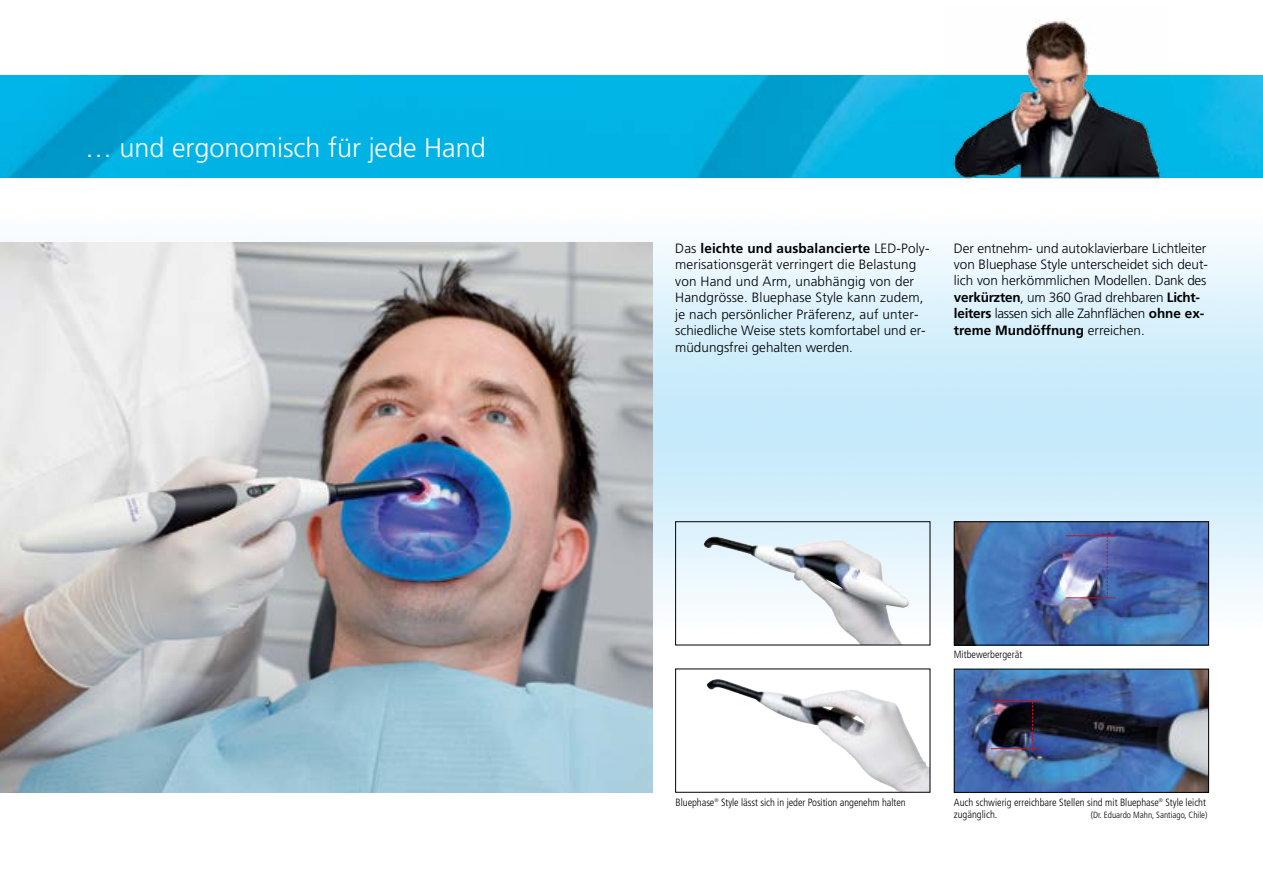
<style>
.page{position:relative;width:1263px;height:893px;background:#fff}
.page>*{position:absolute;margin:0;border:0;box-sizing:border-box;transform-origin:0 0}
.t1{font:300 27px "Frutiger";color:#fff}
.t2{font:300 13.5px/16.5px "Frutiger";color:#000}
.t3{font:300 condensed 10.5px/12.6px "Frutiger";color:#000}
.t4{font:300 condensed 9px "Frutiger";color:#000}
.s1{font-weight:700}
</style>
<div class="page">
<img style="left:0;top:75px;width:1263px;height:102px">
<img style="left:498px;top:240px;width:765px;height:406px">
<img style="left:0;top:242px;width:652px;height:550px">
<img style="left:704px;top:537px;width:207px;height:106px">
<div style="left:675px;top:521px;width:255px;height:124px;border:1px solid #000"></div>
<img style="left:707px;top:679px;width:221px;height:112px">
<div style="left:675px;top:669px;width:255px;height:124px;border:1px solid #000"></div>
<img style="left:942px;top:20px;width:228px;height:163px">
<img style="left:956px;top:523px;width:251px;height:120px">
<div style="left:954px;top:521px;width:255px;height:124px;border:1px solid #000"></div>
<hr style="left:1066px;top:535px;width:50px;height:1px;background:#c4161c">
<svg style="left:1107px;top:536px;width:1px;height:61px"></svg>
<hr style="left:1066px;top:597px;width:50px;height:1px;background:#c4161c">
<img style="left:956px;top:671px;width:251px;height:120px">
<div style="left:954px;top:669px;width:255px;height:124px;border:1px solid #000"></div>
<hr style="left:991px;top:701px;width:50px;height:1px;background:#c4161c">
<svg style="left:1032px;top:702px;width:1px;height:46px"></svg>
<hr style="left:991px;top:748px;width:50px;height:1px;background:#c4161c">
<h1 class="t1" style="left:85px;top:132px;width:402px">… und ergonomisch für jede Hand</h1>
<p class="t2" style="left:675px;top:240px;width:256px">Das <span class="s1">leichte und ausbalancierte</span> LED-Poly&shy;merisationsgerät verringert die Belastung von Hand und Arm, unabhängig von der Handgrösse. Bluephase Style kann zudem, je nach persönlicher Präferenz, auf unter&shy;schiedliche Weise stets komfortabel und er&shy;müdungsfrei gehalten werden.</p>
<p class="t2" style="left:954px;top:240px;width:256px">Der entnehm- und autoklavierbare Lichtleiter von Bluephase Style unterscheidet sich deut&shy;lich von herkömmlichen Modellen. Dank des <span class="s1">verkürzten</span>, um 360 Grad drehbaren <span class="s1">Licht&shy;leiters</span> lassen sich alle Zahnflächen <span class="s1">ohne ex&shy;treme Mundöffnung</span> erreichen.</p>
<p class="t3" style="left:954px;top:648px;width:70px">Mitbewerbergerät</p>
<p class="t3" style="left:676px;top:796px;width:232px">Bluephase<sup>®</sup> Style lässt sich in jeder Position angenehm halten</p>
<p class="t3" style="left:954px;top:796px;width:254px">Auch schwierig erreichbare Stellen sind mit Bluephase<sup>®</sup> Style leicht zugänglich.</p>
<p class="t4" style="left:1091px;top:810px;width:118px">(Dr. Eduardo Mahn, Santiago, Chile)</p>
</div>
